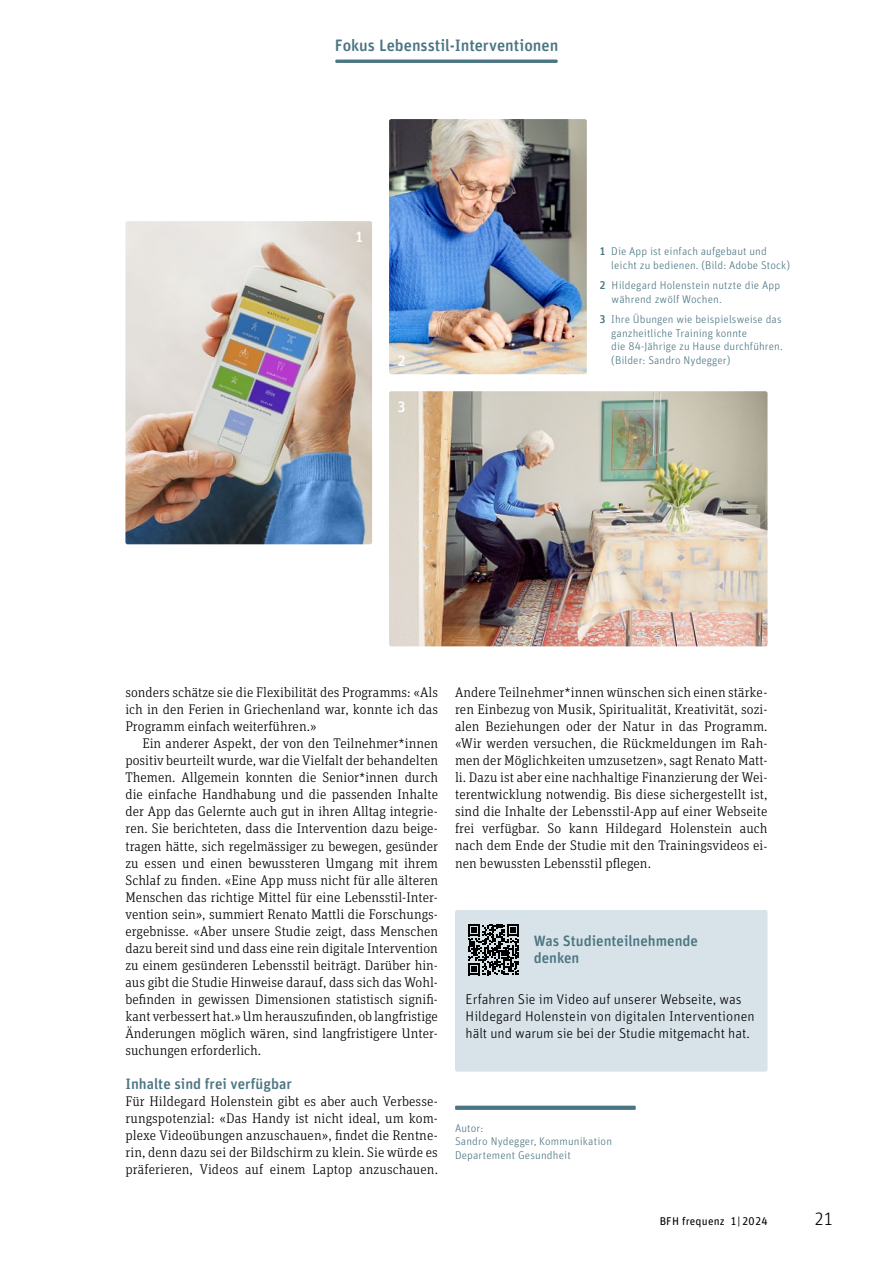
<style>
.page{position:relative;width:893px;height:1263px;background:#fff}
.page>*{position:absolute;margin:0;border:0;box-sizing:border-box;transform-origin:0 0}
.t1{font:300 18px "Unit Rounded Pro";color:#000}
.t2{font:500 16.5px "Unit Rounded Pro";letter-spacing:-.005em;color:#4b7582}
.t3{font:500 15px/17px "Unit Rounded Pro";color:#4b7582}
.t4{font:500 15px "Unit Rounded Pro";color:#fff}
.t5{font:300 14.25px/17px "Unit Rounded Pro";color:#000}
.t6{font:300 13.95px/17px "Unit Slab Pro";color:#000;text-align:justify}
.t7{font:300 11.25px/13.6px "Unit Rounded Pro";letter-spacing:.01em;color:#4b7582}
.t8{font:11.25px "Unit Rounded Pro";letter-spacing:.015em;color:#000}
.s1{font-weight:500}
</style>
<div class="page">
<hr style="left:335px;top:60px;width:223px;height:3px;background:#4b7582">
<img style="left:125px;top:221px;width:247px;height:323px">
<img style="left:389px;top:119px;width:198px;height:255px">
<img style="left:389px;top:391px;width:378px;height:255px">
<div style="left:455px;top:910px;width:312px;height:161px;background:#d8e3e9;border-radius:2px"></div>
<svg style="left:468px;top:924px;width:51px;height:51px"></svg>
<svg style="left:455px;top:1106px;width:181px;height:4px"></svg>
<p class="t2" style="left:335px;top:34px;width:225px">Fokus Lebensstil-Interventionen</p>
<p class="t4" style="left:355px;top:226px;width:10px">1</p>
<p class="t4" style="left:398px;top:350px;width:10px">2</p>
<p class="t4" style="left:398px;top:396px;width:10px">3</p>
<p class="t7" style="left:611px;top:244px;width:180px;text-indent:-12px"><span class="s1">1</span> Die App ist einfach aufgebaut und leicht zu bedienen. (Bild: Adobe Stock)</p>
<p class="t7" style="left:612px;top:278px;width:170px;text-indent:-12px"><span class="s1">2</span> Hildegard Holenstein nutzte die App während zwölf Wochen.</p>
<p class="t7" style="left:611px;top:312px;width:173px;text-indent:-12px"><span class="s1">3</span> Ihre Übungen wie beispielsweise das ganzheitliche Training konnte<br>die 84-Jährige zu Hause durchführen. (Bilder: Sandro Nydegger)</p>
<p class="t6" style="left:125px;top:684px;width:314px">sonders schätze sie die Flexibilität des Programms: «Als ich in den Ferien in Griechenland war, konnte ich das Programm einfach weiterführen.»</p>
<p class="t6" style="left:125px;top:735px;width:314px;text-indent:17px">Ein anderer Aspekt, der von den Teilnehmer*innen positiv beurteilt wurde, war die Vielfalt der behandelten Themen. Allgemein konnten die Senior*innen durch die einfache Handhabung und die passenden Inhalte der App das Gelernte auch gut in ihren Alltag integrie&shy;ren. Sie berichteten, dass die Intervention dazu beige&shy;tragen hätte, sich regelmässiger zu bewegen, gesünder zu essen und einen bewussteren Umgang mit ihrem Schlaf zu finden. «Eine App muss nicht für alle älteren Menschen das richtige Mittel für eine Lebensstil-Inter&shy;vention sein», summiert Renato Mattli die Forschungs&shy;ergebnisse. «Aber unsere Studie zeigt, dass Menschen dazu bereit sind und dass eine rein digitale Intervention zu einem gesünderen Lebensstil beiträgt. Darüber hin&shy;aus gibt die Studie Hinweise darauf, dass sich das Wohl&shy;befinden in gewissen Dimensionen statistisch signifi&shy;kant verbessert hat.» Um herauszufinden, ob langfristige Änderungen möglich wären, sind langfristigere Unter&shy;suchungen erforderlich.</p>
<p class="t3" style="left:125px;top:1074px;width:168px">Inhalte sind frei verfügbar</p>
<p class="t6" style="left:125px;top:1092px;width:314px">Für Hildegard Holenstein gibt es aber auch Verbesse&shy;rungspotenzial: «Das Handy ist nicht ideal, um kom&shy;plexe Videoübungen anzuschauen», findet die Rentne&shy;rin, denn dazu sei der Bildschirm zu klein. Sie würde es präferieren, Videos auf einem Laptop anzuschauen.</p>
<p class="t6" style="left:455px;top:684px;width:314px">Andere Teilnehmer*innen wünschen sich einen stärke&shy;ren Einbezug von Musik, Spiritualität, Kreativität, sozi&shy;alen Beziehungen oder der Natur in das Programm. «Wir werden versuchen, die Rückmeldungen im Rah&shy;men der Möglichkeiten umzusetzen», sagt Renato Matt&shy;li. Dazu ist aber eine nachhaltige Finanzierung der Wei&shy;terentwicklung notwendig. Bis diese sichergestellt ist, sind die Inhalte der Lebensstil-App auf einer Webseite frei verfügbar. So kann Hildegard Holenstein auch nach dem Ende der Studie mit den Trainingsvideos ei&shy;nen bewussten Lebensstil pflegen.</p>
<p class="t3" style="left:534px;top:932px;width:166px">Was Studienteilnehmende denken</p>
<p class="t5" style="left:466px;top:990px;width:290px">Erfahren Sie im Video auf unserer Webseite, was<br>Hildegard Holenstein von digitalen Interventionen hält und warum sie bei der Studie mitgemacht hat.</p>
<p class="t7" style="left:455px;top:1120px;width:159px">Autor:<br>Sandro Nydegger, Kommunikation<br>Departement Gesundheit</p>
<p class="t8" style="left:660px;top:1213px;width:109px">BFH frequenz 1| 2024</p>
<p class="t1" style="left:814px;top:1207px;width:21px">21</p>
</div>
